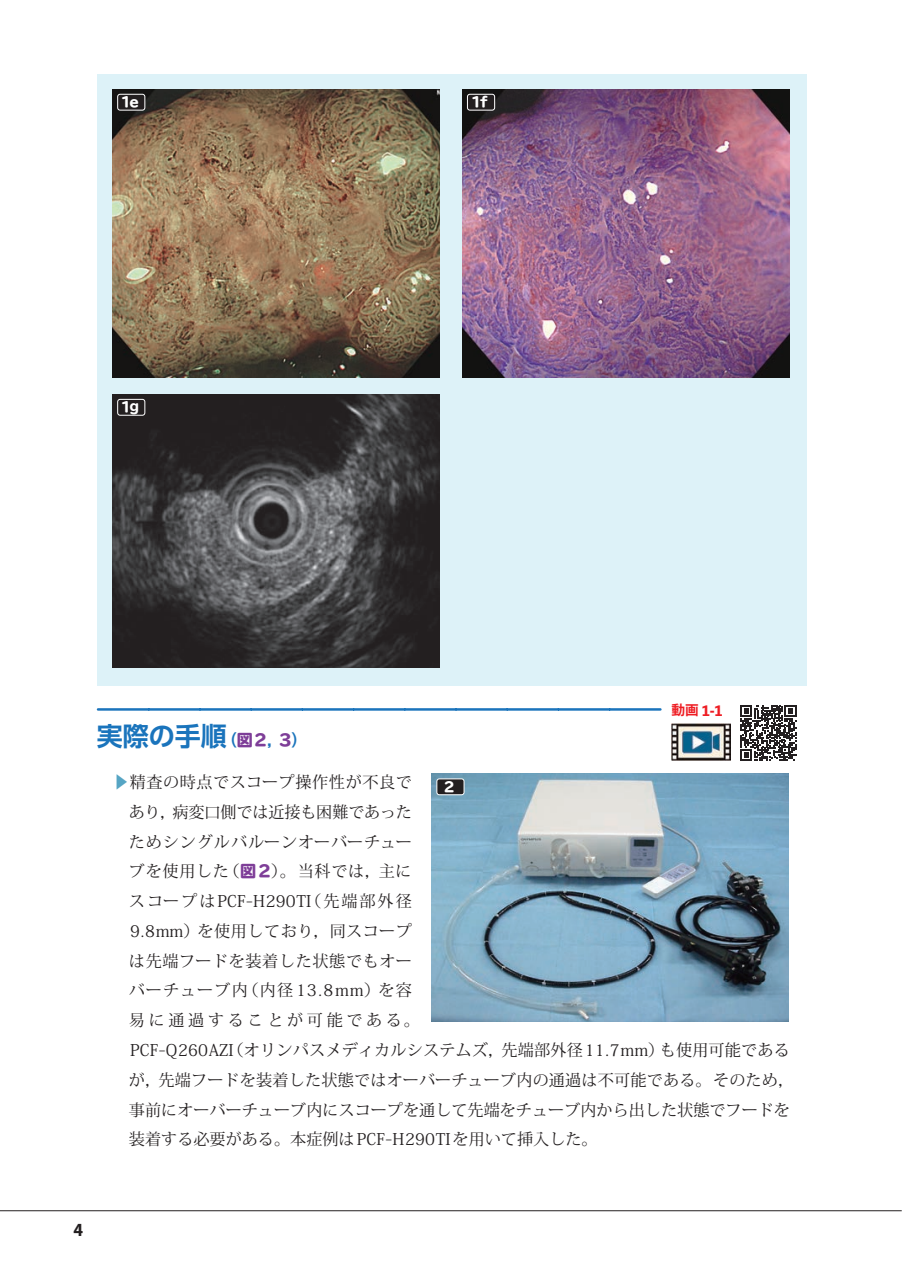
<style>
.page{position:relative;width:903px;height:1275px;background:#fff}
.page>*{position:absolute;margin:0;border:0;box-sizing:border-box;transform-origin:0 0}
.t1{font:700 26.07px "UD Shin Go Pr 6 N De";color:#1a74bc}
.t2{font:700 semi-condensed 18.55px "Myriad Pro";color:#231f20}
.t3{font:16.1px/29.8px "Koz Min Pr 6 N";letter-spacing:.01em;color:#231f20}
.t4{font:800 13.65px "TBUDR Go Std";color:#fff}
.t5{font:13.65px "Toppan Bunkyu Midashi Go Std EB";color:#ee1d23}
.s1{font-family:"Koz Go Pr 6 N";font-weight:700}
.s2{font-size:16.1px}
.s3{font-family:"TBUDR Go Std";font-weight:800;font-size:16.1px;color:#7e3e98}
.s4{color:#56a5c4}
.s5{font-family:"TBUDR Go Std";font-weight:800;color:#7e3e98}
</style>
<div class="page">
<hr style="left:0;top:1210px;width:902px;height:1px;background:#231f20">
<div style="left:97px;top:74px;width:709px;height:612px;background:#ddf2f8"></div>
<svg style="left:98px;top:708px;width:562px;height:3px;background:#408ac6"></svg>
<img style="left:112px;top:89px;width:328px;height:288px">
<div style="left:118px;top:94px;width:27px;height:16px;background:#231f20;border-radius:2px"></div>
<div style="left:117px;top:94px;width:28px;height:16px;border:1px solid #fff;border-radius:2px"></div>
<img style="left:462px;top:89px;width:328px;height:288px">
<div style="left:467px;top:94px;width:28px;height:16px;background:#231f20;border-radius:2px"></div>
<div style="left:467px;top:94px;width:28px;height:16px;border:1px solid #fff;border-radius:2px"></div>
<img style="left:112px;top:394px;width:328px;height:273px">
<div style="left:118px;top:399px;width:27px;height:16px;background:#231f20;border-radius:2px"></div>
<div style="left:117px;top:399px;width:28px;height:16px;border:1px solid #fff;border-radius:2px"></div>
<img style="left:672px;top:723px;width:58px;height:37px">
<svg style="left:740px;top:705px;width:56px;height:56px"></svg>
<img style="left:432px;top:774px;width:357px;height:248px">
<div style="left:437px;top:779px;width:27px;height:16px;background:#231f20;border-radius:2px"></div>
<div style="left:437px;top:779px;width:27px;height:16px;border:1px solid #fff;border-radius:2px"></div>
<p class="t4" style="left:121px;top:95px;width:20px">1e</p>
<p class="t4" style="left:471px;top:95px;width:18px">1f</p>
<p class="t4" style="left:121px;top:399px;width:20px">1g</p>
<p class="t5" style="left:671px;top:700px;width:52px"><span class="s1">動画</span> 1-1</p>
<h1 class="t1" style="left:97px;top:715px;width:212px">実際の手順<span class="s2">（</span><span class="s3">図2</span><span class="s2">，</span><span class="s3">3</span><span class="s2">）</span></h1>
<p class="t3" style="left:129px;top:768px;width:667px;text-indent:-16px"><span class="s4">▶</span>精査の時点でスコープ操作性が不良で<br>あり，病変口側では近接も困難であった<br>ためシングルバルーンオーバーチュー<br>ブを使用した（<span class="s5">図2</span>）。当科では，主に<br>スコープはPCF-H290TI（先端部外径<br>9.8mm）を使用しており，同スコープ<br>は先端フードを装着した状態でもオー<br>バーチューブ内（内径13.8mm）を容<br>易に通過することが可能である。<br>PCF-Q260AZI（オリンパスメディカルシステムズ，先端部外径11.7mm）も使用可能であるが，先端フードを装着した状態ではオーバーチューブ内の通過は不可能である。そのため，事前にオーバーチューブ内にスコープを通して先端をチューブ内から出した状態でフードを装着する必要がある。本症例はPCF-H290TIを用いて挿入した。</p>
<p class="t4" style="left:444px;top:779px;width:13px">2</p>
<p class="t2" style="left:73px;top:1218px;width:11px">4</p>
</div>
